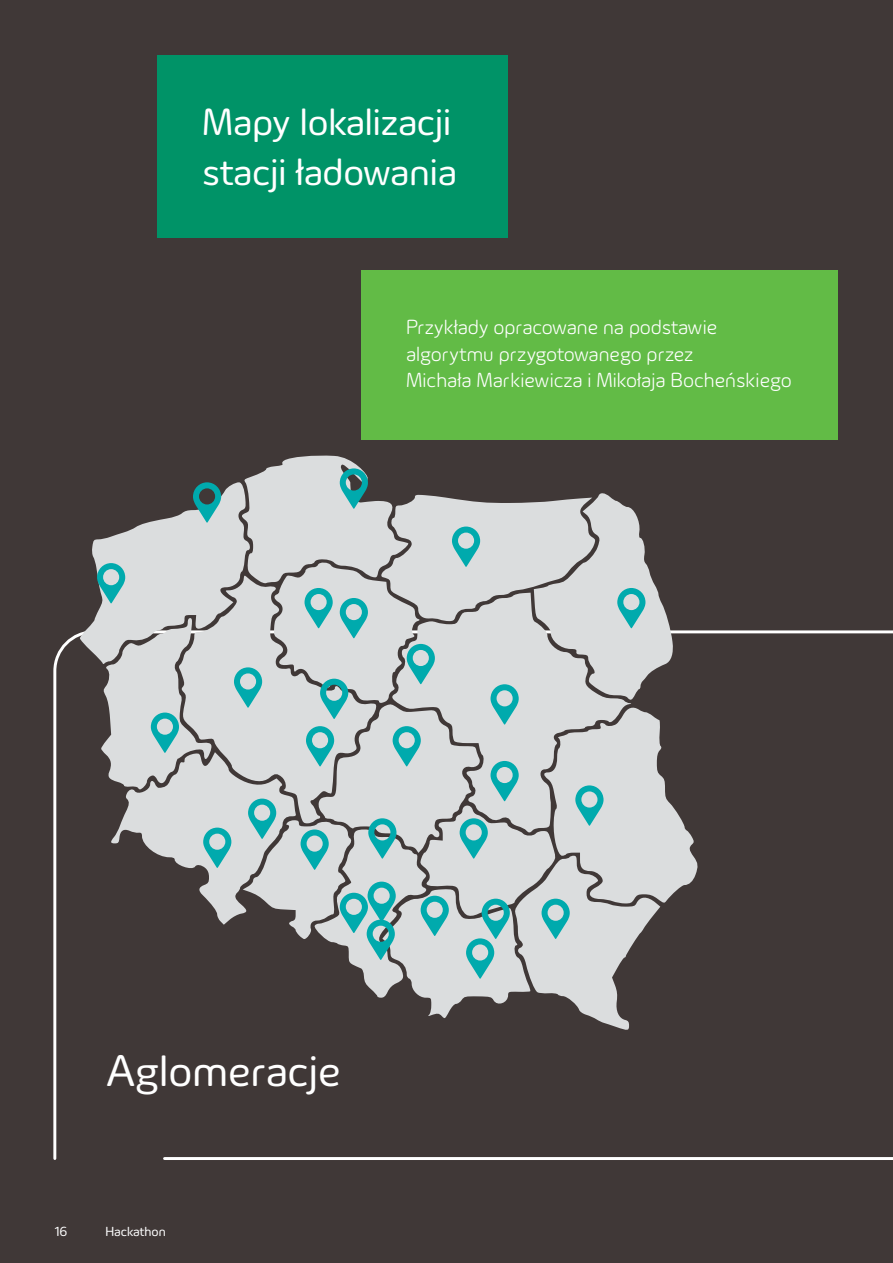
<style>
.page{position:relative;width:893px;height:1263px;background:#403837}
.page>*{position:absolute;margin:0;border:0;box-sizing:border-box;transform-origin:0 0}
.t1{font:45px "Innogy";color:#fff}
.t2{font:39px/49.5px "Innogy";color:#fff}
.t3{font:300 21px/26.2px "Innogy";color:#fff}
.t4{font:13.5px "Innogy";color:#fff}
</style>
<div class="page">
<svg style="left:53px;top:630px;width:840px;height:530px"></svg>
<div style="left:158px;top:55px;width:350px;height:183px;background:#009367"></div>
<div style="left:361px;top:271px;width:477px;height:169px;background:#62bb46"></div>
<svg style="left:80px;top:455px;width:619px;height:576px"></svg>
<h2 class="t2" style="left:202px;top:98px;width:256px">Mapy lokalizacji stacji ładowania</h2>
<p class="t3" style="left:406px;top:315px;width:387px">Przykłady opracowane na podstawie algorytmu przygotowanego przez<br>Michała Markiewicza i Mikołaja Bocheńskiego</p>
<h1 class="t1" style="left:105px;top:1045px;width:237px">Aglomeracje</h1>
<p class="t4" style="left:54px;top:1224px;width:14px">16</p>
<p class="t4" style="left:105px;top:1224px;width:62px">Hackathon</p>
</div>
